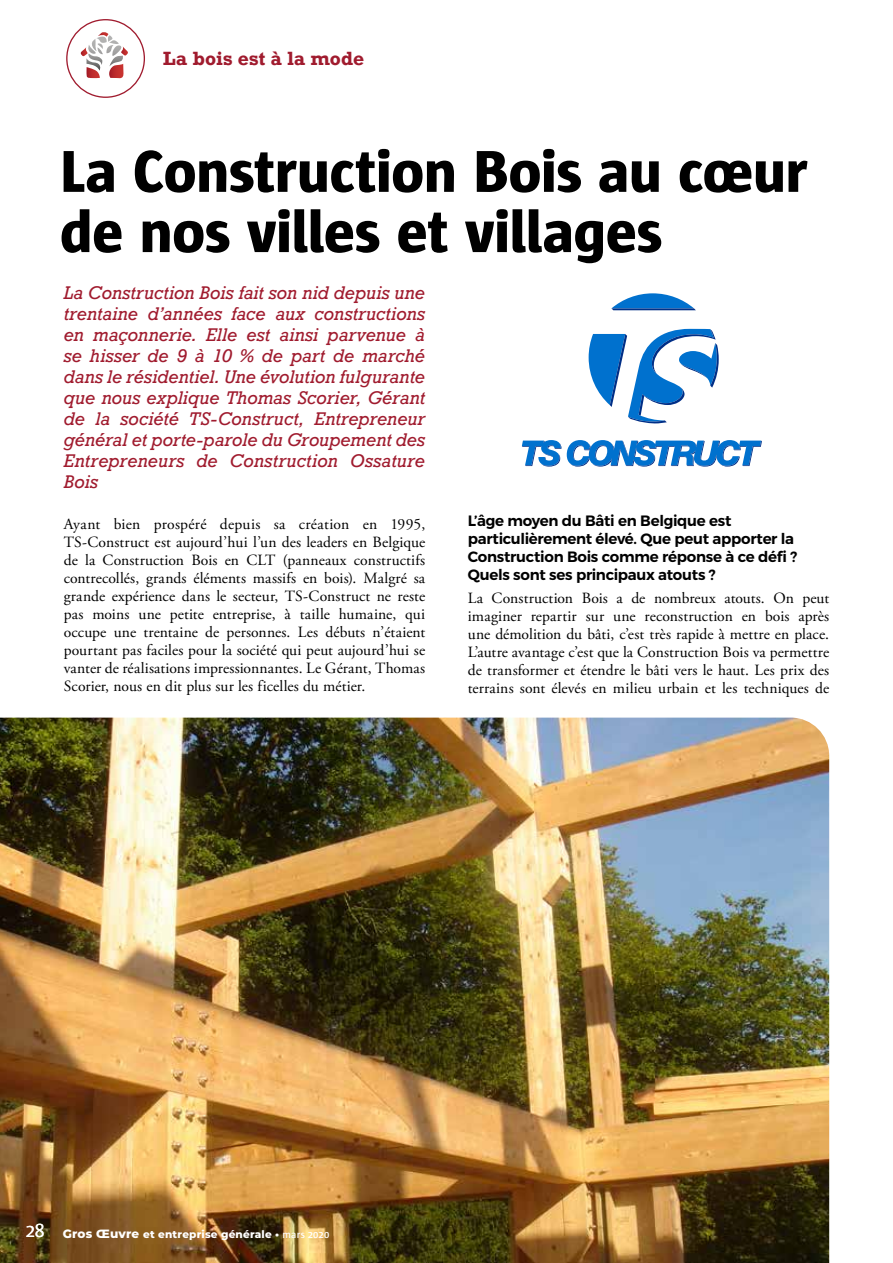
<style>
.page{position:relative;width:893px;height:1263px;background:#fff}
.page>*{position:absolute;margin:0;border:0;box-sizing:border-box;transform-origin:0 0}
.t1{font:800 60.45px/60.3px "Sun";letter-spacing:-.01em;color:#000}
.t2{font:700 18px "Rockwell";letter-spacing:.005em;color:#a01b2e}
.t3{font:italic 17.25px/21px "Rockwell";letter-spacing:.005em;color:#a01b2e;text-align:justify}
.t4{font:15.6px/18px "Adobe Garamond Pro";letter-spacing:.005em;color:#000;text-align:justify}
.t5{font:600 15px/18px "Montserrat";letter-spacing:-.02em;color:#000}
.t6{font:800 10.5px "Montserrat";letter-spacing:.02em;color:#fff}
.s1{font-family:"Sun";font-weight:400;font-size:19.5px}
.s2{font-size:12px}
.s3{font-family:"Sun";font-weight:600}
</style>
<div class="page">
<img style="left:0;top:718px;width:829px;height:545px">
<div style="left:66px;top:19px;width:79px;height:79px;border:1px solid #a01b2e;border-radius:50%"></div>
<svg style="left:80px;top:32px;width:48px;height:46px"></svg>
<svg style="left:522px;top:440px;width:240px;height:27px"></svg>
<svg style="left:611px;top:293px;width:85px;height:17px"></svg>
<svg style="left:589px;top:329px;width:130px;height:95px"></svg>
<p class="t2" style="left:163px;top:47px;width:202px">La bois est à la mode</p>
<h1 class="t1" style="left:60px;top:141px;width:750px">La Construction Bois au cœur de nos villes et villages</h1>
<p class="t3" style="left:64px;top:283px;width:363px">La Construction Bois fait son nid depuis une trentaine d’années face aux constructions en maçonnerie. Elle est ainsi parvenue à se hisser de 9 à 10 % de part de marché dans le résidentiel. Une évolution fulgurante que nous explique Thomas Scorier, Gérant de la société TS-Construct, Entrepreneur général et porte-parole du Groupement des Entrepreneurs de Construction Ossature Bois</p>
<p class="t4" style="left:64px;top:515px;width:363px">Ayant bien prospéré depuis sa création en 1995, TS-Construct est aujourd’hui l’un des leaders en Belgique de la Construction Bois en CLT (panneaux constructifs contrecollés, grands éléments massifs en bois). Malgré sa grande expérience dans le secteur, TS-Construct ne reste pas moins une petite entreprise, à taille humaine, qui occupe une trentaine de personnes. Les débuts n’étaient pourtant pas faciles pour la société qui peut aujourd’hui se vanter de réalisations impressionnantes. Le Gérant, Thomas Scorier, nous en dit plus sur les ficelles du métier.</p>
<p class="t5" style="left:468px;top:512px;width:331px">L’âge moyen du Bâti en Belgique est particulièrement élevé. Que peut apporter la Construction Bois comme réponse à ce défi ?<br>Quels sont ses principaux atouts ?</p>
<p class="t4" style="left:468px;top:589px;width:363px">La Construction Bois a de nombreux atouts. On peut imaginer repartir sur une reconstruction en bois après une démolition du bâti, c’est très rapide à mettre en place.<br>L’autre avantage c’est que la Construction Bois va permettre de transformer et étendre le bâti vers le haut. Les prix des terrains sont élevés en milieu urbain et les techniques de</p>
<p class="t6" style="left:26px;top:1227px;width:305px"><span class="s1">28</span> <span class="s2">Gros Œuvre</span> et entreprise générale • <span class="s3">mars 2020</span></p>
</div>
